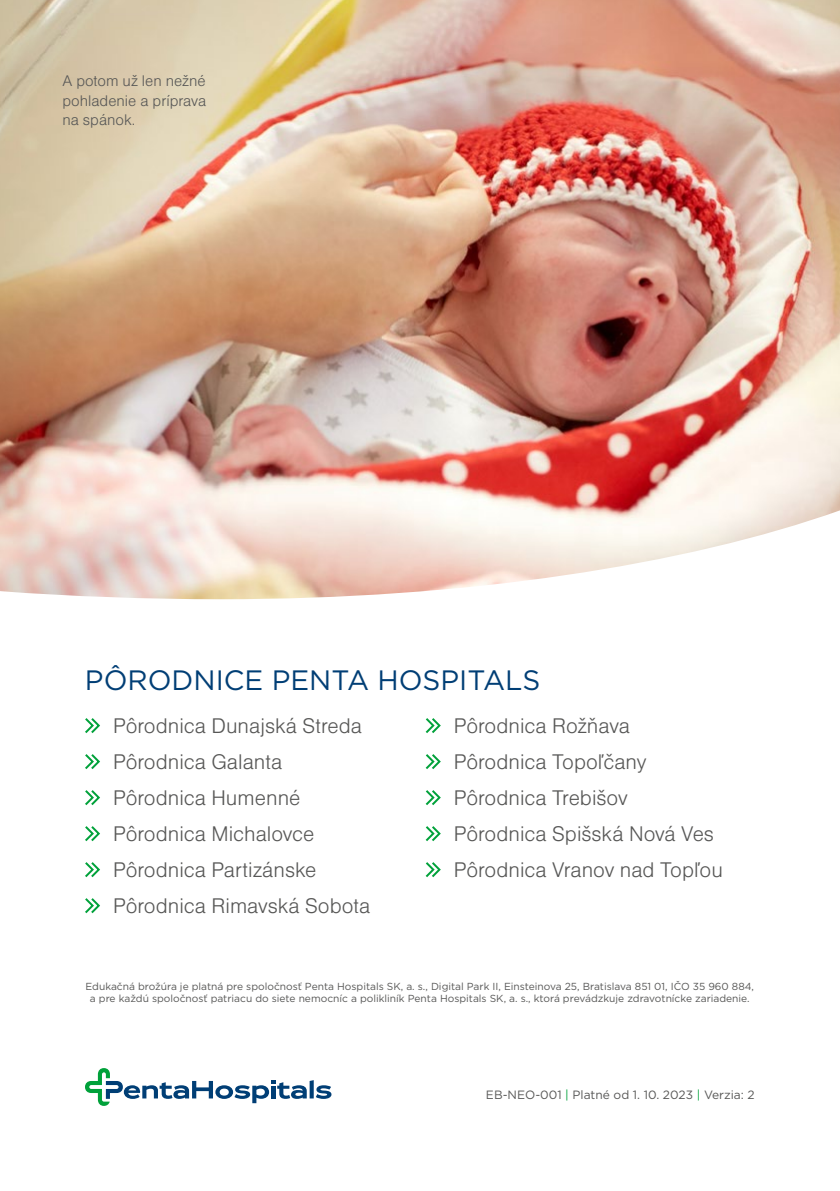
<style>
.page{position:relative;width:840px;height:1191px;background:#fff}
.page>*{position:absolute;margin:0;border:0;box-sizing:border-box;transform-origin:0 0}
.t1{font:28px "Gotham";color:#003e75}
.t2{font:22px/36px "Nimbus Sans DOT Ligh";color:#575756}
.t3{font:16px/19.2px "Nimbus Sans DOT Ligh";color:#575756;text-align:justify}
.t4{font:12px "Gotham";color:#575756}
.t5{font:10.2px/12.2px "Gotham";color:#575756;text-align:center}
.s1{color:#00a13a}
</style>
<div class="page">
<img style="left:0;top:0;width:839px;height:599px">
<svg style="left:85px;top:718px;width:15px;height:15px"></svg>
<svg style="left:85px;top:754px;width:15px;height:15px"></svg>
<svg style="left:85px;top:790px;width:15px;height:16px"></svg>
<svg style="left:85px;top:826px;width:15px;height:16px"></svg>
<svg style="left:85px;top:862px;width:15px;height:16px"></svg>
<svg style="left:85px;top:898px;width:15px;height:16px"></svg>
<svg style="left:425px;top:718px;width:16px;height:15px"></svg>
<svg style="left:425px;top:754px;width:16px;height:15px"></svg>
<svg style="left:425px;top:790px;width:16px;height:16px"></svg>
<svg style="left:425px;top:826px;width:16px;height:16px"></svg>
<svg style="left:425px;top:862px;width:16px;height:16px"></svg>
<svg style="left:85px;top:1068px;width:246px;height:38px"></svg>
<h3 class="t3" style="left:62px;top:71px;width:145px">A potom už len nežné pohladenie a príprava na spánok.</h3>
<h1 class="t1" style="left:85px;top:664px;width:456px">PÔRODNICE PENTA HOSPITALS</h1>
<h2 class="t2" style="left:113px;top:707px;width:258px">Pôrodnica Dunajská Streda<br>Pôrodnica Galanta<br>Pôrodnica Humenné<br>Pôrodnica Michalovce<br>Pôrodnica Partizánske<br>Pôrodnica Rimavská Sobota</h2>
<h2 class="t2" style="left:453px;top:707px;width:270px">Pôrodnica Rožňava<br>Pôrodnica Topoľčany<br>Pôrodnica Trebišov<br>Pôrodnica Spišská Nová Ves<br>Pôrodnica Vranov nad Topľou</h2>
<p class="t5" style="left:85px;top:980px;width:669px">Edukačná brožúra je platná pre spoločnosť Penta Hospitals SK, a. s., Digital Park II, Einsteinova 25, Bratislava 851 01, IČO 35 960 884, a pre každú spoločnosť patriacu do siete nemocníc a polikliník Penta Hospitals SK, a. s., ktorá prevádzkuje zdravotnícke zariadenie.</p>
<p class="t4" style="left:485px;top:1088px;width:270px">EB-NEO-001 <span class="s1">|</span> Platné od 1. 10. 2023 <span class="s1">|</span> Verzia: 2</p>
</div>
